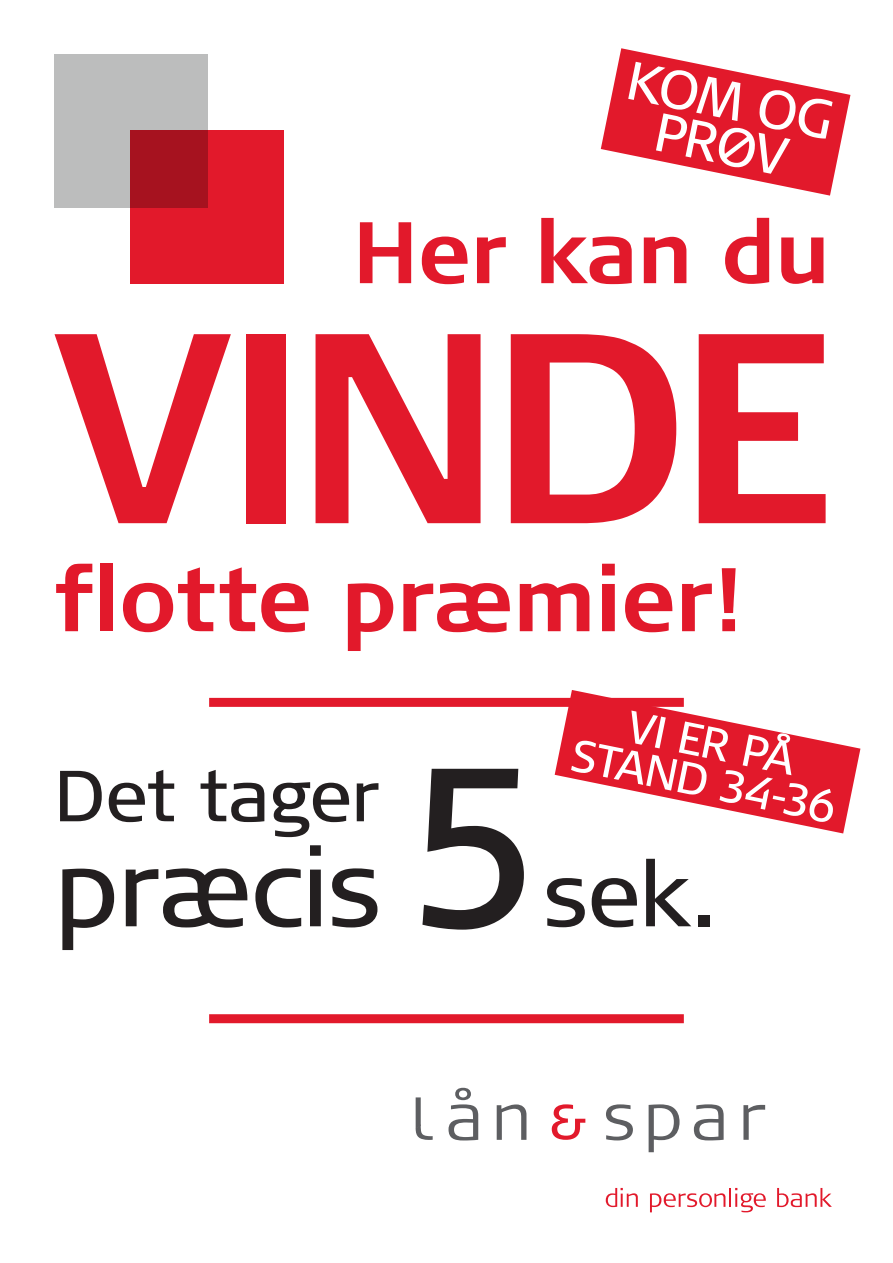
<style>
.page{position:relative;width:893px;height:1263px;background:#fff}
.page>*{position:absolute;margin:0;border:0;box-sizing:border-box;transform-origin:0 0}
.t1{font:700 270px "Signa Column";letter-spacing:-.055em;color:#e2192b}
.t2{font:108px "Signa Column";letter-spacing:-.015em;color:#231f20}
.t3{font:700 90px "Signa Column";letter-spacing:-.015em;color:#e2192b}
.t4{font:90px "Signa Column";color:#231f20}
.t5{font:700 87px "Signa Column";letter-spacing:-.01em;color:#e2192b}
.t6{font:72px "Signa Column";letter-spacing:-.01em;color:#231f20}
.t7{font:54px "Signa Normal";color:#fff}
.t8{font:45px/39.2px "Signa Column";color:#fff;text-align:center}
.s1{font-size:225px}
</style>
<div class="page">
<div style="left:54px;top:54px;width:153px;height:153px;background:#bcbdbd"></div>
<svg style="left:131px;top:131px;width:153px;height:153px;background:#d21727"></svg>
<svg style="left:777px;top:1188px;width:55px;height:19px"></svg>
<svg style="left:650px;top:1188px;width:116px;height:24px"></svg>
<svg style="left:606px;top:1188px;width:32px;height:19px"></svg>
<svg style="left:743px;top:1105px;width:22px;height:35px"></svg>
<svg style="left:694px;top:1104px;width:30px;height:36px"></svg>
<svg style="left:649px;top:1104px;width:30px;height:48px"></svg>
<svg style="left:606px;top:1104px;width:27px;height:36px"></svg>
<svg style="left:552px;top:1104px;width:33px;height:36px"></svg>
<svg style="left:497px;top:1104px;width:29px;height:36px"></svg>
<svg style="left:448px;top:1088px;width:30px;height:52px"></svg>
<svg style="left:416px;top:1097px;width:17px;height:43px"></svg>
<svg style="left:601px;top:48px;width:249px;height:148px"></svg>
<div style="left:209px;top:698px;width:475px;height:9px;background:#e2192b"></div>
<div style="left:209px;top:1014px;width:475px;height:9px;background:#e2192b"></div>
<svg style="left:555px;top:690px;width:305px;height:143px"></svg>
<p class="t7" style="left:633px;top:50px;width:211px;rotate:11deg">KOM OG</p>
<p class="t7" style="left:661px;top:101px;width:136px;rotate:11deg">PRØV</p>
<p class="t5" style="left:353px;top:202px;width:479px">Her kan du</p>
<p class="t1" style="left:54px;top:271px;width:781px">VINDE</p>
<p class="t3" style="left:54px;top:547px;width:688px">flotte præmier!</p>
<p class="t2" style="left:54px;top:826px;width:488px">præcis <span class="s1">5</span></p>
<p class="t6" style="left:54px;top:755px;width:327px">Det tager</p>
<p class="t8" style="left:582px;top:698px;width:271px;rotate:11deg">VI ER PÅ<br>STAND 34-36</p>
<p class="t4" style="left:543px;top:843px;width:175px">sek.</p>
</div>
